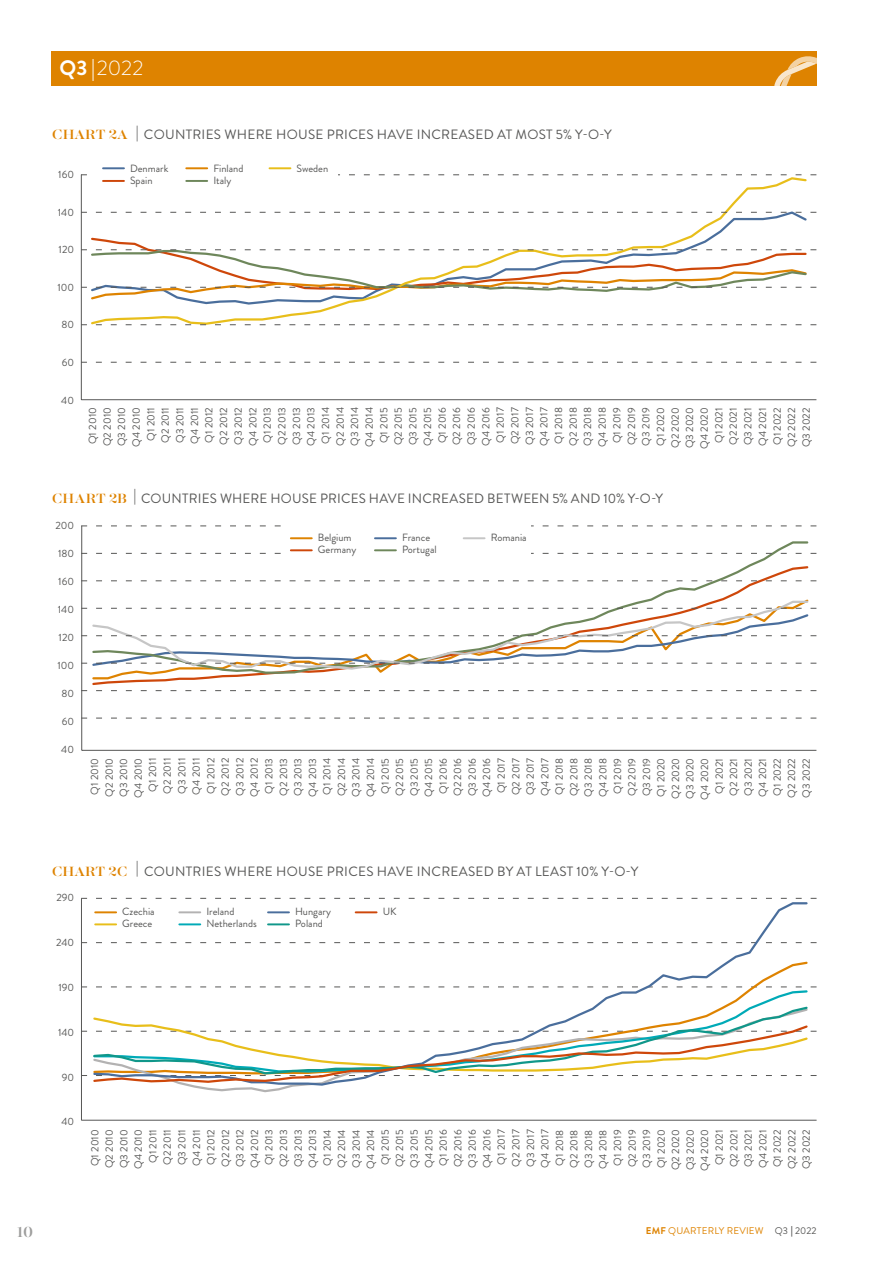
<style>
.page{position:relative;width:893px;height:1263px;background:#fff}
.page>*{position:absolute;margin:0;border:0;box-sizing:border-box;transform-origin:0 0}
.t1{font:300 21px "Brandon Grotesque";color:#fff}
.t2{font:500 16.5px "Majesti Banner";color:#9d9d9c}
.t3{font:13.5px "Brandon Grotesque";letter-spacing:.02em;color:#575756}
.t4{font:10.5px/14.5px "Brandon Grotesque";letter-spacing:.005em;color:#575756}
.t5{font:9.75px "Brandon Grotesque";letter-spacing:.02em;color:#de8300}
.s1{font-weight:700}
.s2{font-size:31.5px}
.s3{font-family:"Majesti Banner";font-weight:500;font-size:15px;color:#de8300}
.s4{font-size:15px}
.s5{color:#575756}
.s6{font-family:"Helvetica Neue LT Std";font-weight:500;font-style:italic;font-stretch:condensed;color:#575756}
</style>
<div class="page">
<div style="left:51px;top:51px;width:765px;height:34px;background:#de8300"></div>
<svg style="left:774px;top:56px;width:43px;height:29px"></svg>
<svg style="left:91px;top:177px;width:716px;height:149px"></svg>
<hr style="left:81px;top:175px;width:1px;height:225px;background:#575756">
<hr style="left:81px;top:399px;width:735px;height:1px;background:#575756">
<svg style="left:81px;top:175px;width:735px;height:1px"></svg>
<svg style="left:82px;top:212px;width:734px;height:1px"></svg>
<svg style="left:81px;top:236px;width:735px;height:65px"></svg>
<svg style="left:82px;top:324px;width:734px;height:1px"></svg>
<svg style="left:82px;top:362px;width:734px;height:1px"></svg>
<div style="left:90px;top:159px;width:248px;height:28px;background:#fff"></div>
<hr style="left:269px;top:167px;width:21px;height:2px;background:#e8be1a">
<hr style="left:186px;top:167px;width:21px;height:2px;background:#de8300">
<hr style="left:186px;top:180px;width:21px;height:2px;background:#6e875b">
<hr style="left:103px;top:167px;width:21px;height:2px;background:#4a6e9c">
<hr style="left:103px;top:180px;width:21px;height:2px;background:#ce470a">
<svg style="left:92px;top:675px;width:169px;height:11px"></svg>
<svg style="left:96px;top:541px;width:713px;height:134px"></svg>
<svg style="left:96px;top:600px;width:713px;height:71px"></svg>
<hr style="left:81px;top:526px;width:1px;height:224px;background:#575756">
<hr style="left:82px;top:750px;width:734px;height:1px;background:#575756">
<svg style="left:81px;top:526px;width:735px;height:1px"></svg>
<svg style="left:81px;top:580px;width:735px;height:1px"></svg>
<svg style="left:81px;top:553px;width:735px;height:1px"></svg>
<svg style="left:81px;top:608px;width:735px;height:59px"></svg>
<svg style="left:81px;top:690px;width:735px;height:1px"></svg>
<svg style="left:81px;top:718px;width:735px;height:1px"></svg>
<div style="left:285px;top:519px;width:246px;height:52px;background:#fff"></div>
<hr style="left:291px;top:537px;width:21px;height:2px;background:#de8300">
<hr style="left:291px;top:549px;width:21px;height:2px;background:#ce470a">
<hr style="left:375px;top:537px;width:21px;height:2px;background:#4a6e9c">
<hr style="left:375px;top:549px;width:21px;height:2px;background:#6e875b">
<hr style="left:464px;top:537px;width:21px;height:2px;background:#c6c6c6">
<svg style="left:82px;top:898px;width:735px;height:1px"></svg>
<svg style="left:82px;top:942px;width:735px;height:1px"></svg>
<svg style="left:82px;top:987px;width:735px;height:1px"></svg>
<hr style="left:81px;top:898px;width:1px;height:222px;background:#575756">
<hr style="left:81px;top:1120px;width:736px;height:1px;background:#575756">
<svg style="left:192px;top:1087px;width:99px;height:6px"></svg>
<svg style="left:92px;top:902px;width:717px;height:185px"></svg>
<svg style="left:92px;top:1005px;width:717px;height:11px"></svg>
<svg style="left:82px;top:1016px;width:735px;height:68px"></svg>
<h1 class="t1" style="left:60px;top:54px;width:86px"><span class="s1">Q3</span> <span class="s2">l</span>2022</h1>
<p class="t3" style="left:52px;top:125px;width:561px"><span class="s3">CHART 2A</span> <span class="s4">|</span> COUNTRIES WHERE HOUSE PRICES HAVE INCREASED AT MOST 5% Y-O-Y</p>
<p class="t4" style="left:58px;top:167px;width:17px">160</p>
<p class="t4" style="left:58px;top:205px;width:18px">140</p>
<p class="t4" style="left:59px;top:242px;width:17px">120</p>
<p class="t4" style="left:57px;top:280px;width:18px">100</p>
<p class="t4" style="left:61px;top:318px;width:14px">80</p>
<p class="t4" style="left:62px;top:355px;width:14px">60</p>
<p class="t4" style="left:61px;top:393px;width:14px">40</p>
<p class="t4" style="left:130px;top:162px;width:40px;line-height:12.6px">Denmark<br>Spain</p>
<p class="t4" style="left:213px;top:161px;width:32px">Finland</p>
<p class="t4" style="left:297px;top:161px;width:33px">Sweden</p>
<p class="t4" style="left:213px;top:173px;width:19px">Italy</p>
<p class="t4" style="left:85px;top:449px;width:43px;text-align:right;rotate:-90deg">Q1 2010<br>Q2 2010<br>Q3 2010<br>Q4 2010<br>Q1 2011<br>Q2 2011<br>Q3 2011<br>Q4 2011<br>Q1 2012<br>Q2 2012<br>Q3 2012<br>Q4 2012<br>Q1 2013<br>Q2 2013<br>Q3 2013<br>Q4 2013<br>Q1 2014<br>Q2 2014<br>Q3 2014<br>Q4 2014<br>Q1 2015<br>Q2 2015<br>Q3 2015<br>Q4 2015<br>Q1 2016<br>Q2 2016<br>Q3 2016<br>Q4 2016<br>Q1 2017<br>Q2 2017<br>Q3 2017<br>Q4 2017<br>Q1 2018<br>Q2 2018<br>Q3 2018<br>Q4 2018<br>Q1 2019<br>Q2 2019<br>Q3 2019<br>Q1 2020<br>Q2 2020<br>Q3 2020<br>Q4 2020<br>Q1 2021<br>Q2 2021<br>Q3 2021<br>Q4 2021<br>Q1 2022<br>Q2 2022<br>Q3 2022</p>
<p class="t3" style="left:52px;top:489px;width:612px"><span class="s3">CHART 2B</span> <span class="s4">|</span> COUNTRIES WHERE HOUSE PRICES HAVE INCREASED BETWEEN 5% AND 10% Y-O-Y</p>
<p class="t4" style="left:55px;top:518px;width:20px">200</p>
<p class="t4" style="left:58px;top:546px;width:18px">180</p>
<p class="t4" style="left:58px;top:574px;width:17px">160</p>
<p class="t4" style="left:58px;top:602px;width:18px">140</p>
<p class="t4" style="left:59px;top:630px;width:17px">120</p>
<p class="t4" style="left:57px;top:658px;width:18px">100</p>
<p class="t4" style="left:61px;top:686px;width:14px">80</p>
<p class="t4" style="left:62px;top:714px;width:14px">60</p>
<p class="t4" style="left:61px;top:742px;width:14px">40</p>
<p class="t4" style="left:318px;top:531px;width:40px;line-height:12.6px">Belgium<br>Germany</p>
<p class="t4" style="left:402px;top:531px;width:36px;line-height:12.6px">France<br>Portugal</p>
<p class="t4" style="left:491px;top:530px;width:37px">Romania</p>
<p class="t4" style="left:87px;top:800px;width:43px;text-align:right;rotate:-90deg">Q1 2010<br>Q2 2010<br>Q3 2010<br>Q4 2010<br>Q1 2011<br>Q2 2011<br>Q3 2011<br>Q4 2011<br>Q1 2012<br>Q2 2012<br>Q3 2012<br>Q4 2012<br>Q1 2013<br>Q2 2013<br>Q3 2013<br>Q4 2013<br>Q1 2014<br>Q2 2014<br>Q3 2014<br>Q4 2014<br>Q1 2015<br>Q2 2015<br>Q3 2015<br>Q4 2015<br>Q1 2016<br>Q2 2016<br>Q3 2016<br>Q4 2016<br>Q1 2017<br>Q2 2017<br>Q3 2017<br>Q4 2017<br>Q1 2018<br>Q2 2018<br>Q3 2018<br>Q4 2018<br>Q1 2019<br>Q2 2019<br>Q3 2019<br>Q1 2020<br>Q2 2020<br>Q3 2020<br>Q4 2020<br>Q1 2021<br>Q2 2021<br>Q3 2021<br>Q4 2021<br>Q1 2022<br>Q2 2022<br>Q3 2022</p>
<p class="t3" style="left:52px;top:862px;width:588px"><span class="s3">CHART 2C</span> <span class="s4">|</span> COUNTRIES WHERE HOUSE PRICES HAVE INCREASED BY AT LEAST 10% Y-O-Y</p>
<p class="t4" style="left:56px;top:891px;width:19px">290</p>
<p class="t4" style="left:56px;top:935px;width:20px">240</p>
<p class="t4" style="left:58px;top:980px;width:17px">190</p>
<p class="t4" style="left:58px;top:1025px;width:18px">140</p>
<p class="t4" style="left:62px;top:1070px;width:14px">90</p>
<p class="t4" style="left:61px;top:1115px;width:14px">40</p>
<p class="t4" style="left:122px;top:905px;width:34px;line-height:12.6px">Czechia<br>Greece</p>
<p class="t4" style="left:206px;top:905px;width:52px;line-height:12.6px">Ireland<br>Netherlands</p>
<p class="t4" style="left:295px;top:905px;width:37px;line-height:12.6px">Hungary<br>Poland</p>
<p class="t4" style="left:383px;top:904px;width:16px">UK</p>
<p class="t4" style="left:88px;top:1171px;width:43px;text-align:right;rotate:-90deg">Q1 2010<br>Q2 2010<br>Q3 2010<br>Q4 2010<br>Q1 2011<br>Q2 2011<br>Q3 2011<br>Q4 2011<br>Q1 2012<br>Q2 2012<br>Q3 2012<br>Q4 2012<br>Q1 2013<br>Q2 2013<br>Q3 2013<br>Q4 2013<br>Q1 2014<br>Q2 2014<br>Q3 2014<br>Q4 2014<br>Q1 2015<br>Q2 2015<br>Q3 2015<br>Q4 2015<br>Q1 2016<br>Q2 2016<br>Q3 2016<br>Q4 2016<br>Q1 2017<br>Q2 2017<br>Q3 2017<br>Q4 2017<br>Q1 2018<br>Q2 2018<br>Q3 2018<br>Q4 2018<br>Q1 2019<br>Q2 2019<br>Q3 2019<br>Q1 2020<br>Q2 2020<br>Q3 2020<br>Q4 2020<br>Q1 2021<br>Q2 2021<br>Q3 2021<br>Q4 2021<br>Q1 2022<br>Q2 2022<br>Q3 2022</p>
<h2 class="t2" style="left:17px;top:1221px;width:18px">10</h2>
<p class="t5" style="left:646px;top:1224px;width:172px"><span class="s1">EMF</span> QUARTERLY REVIEW <span class="s5">Q3</span><span class="s6">|</span> <span class="s5">2022</span></p>
</div>
